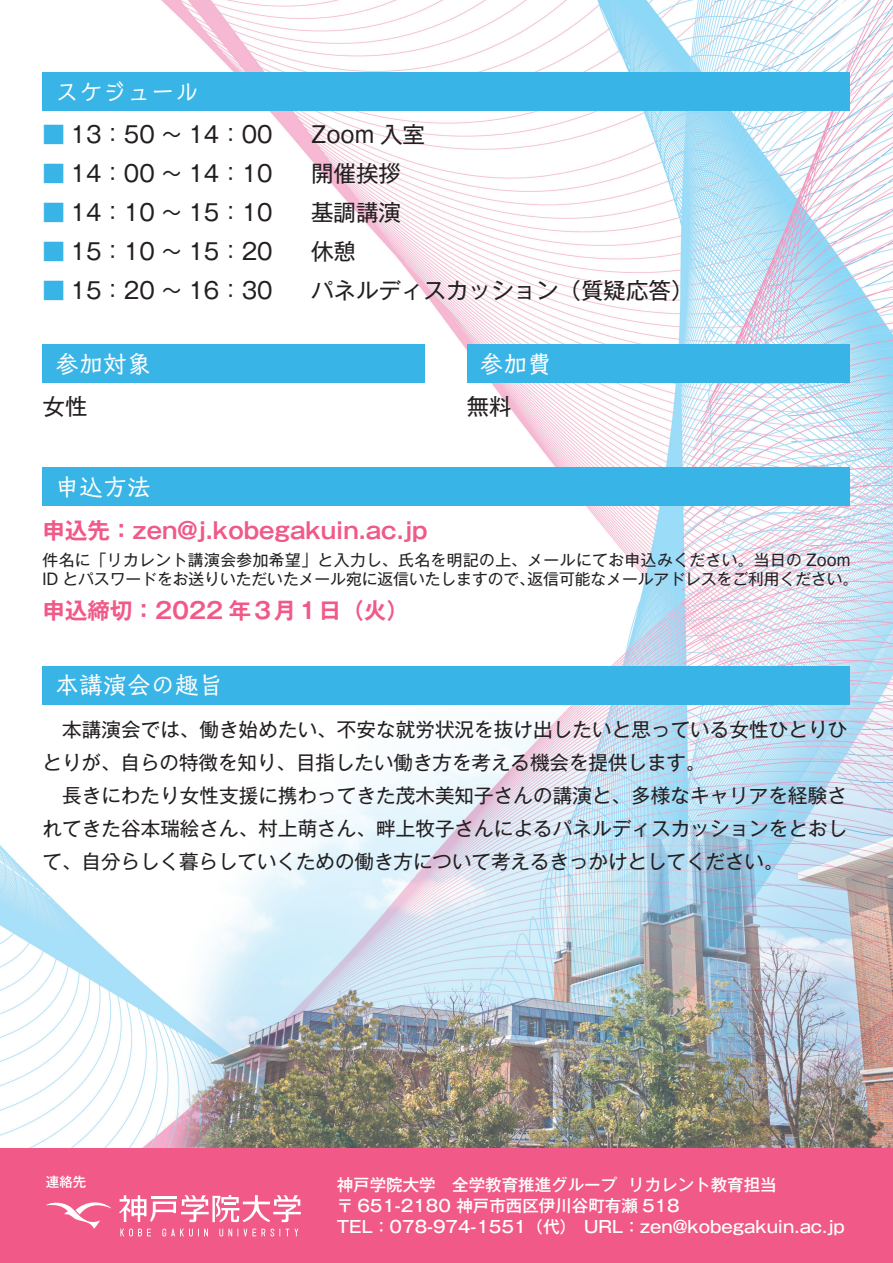
<style>
.page{position:relative;width:893px;height:1263px;background:#fff}
.page>*{position:absolute;margin:0;border:0;box-sizing:border-box;transform-origin:0 0}
.t1{font:24px "Talking Std";color:#fff}
.t2{font:22.5px "Gothic MB101 Pro";color:#231f20}
.t3{font:700 22.5px "Gothic MB101 Pro De";color:#f05988}
.t4{font:19.5px/33px "Gothic MB101 Pro";letter-spacing:.005em;color:#231f20}
.t5{font:500 16.5px/21px "Gothic MB101 Pro";color:#fff}
.t6{font:15.75px/19.5px "Gothic MB101 Pro";letter-spacing:.03em;color:#231f20}
.t7{font:15.75px "Gothic MB101 Pro";color:#231f20}
.t8{font:500 13.5px "Gothic MB101 Pro";color:#fff}
.s1{color:#39b4e7}
</style>
<div class="page">
<img style="left:0;top:0;width:893px;height:1148px">
<div style="left:0;top:1148px;width:893px;height:115px;background:#f05988"></div>
<svg style="left:120px;top:1228px;width:31px;height:8px"></svg>
<svg style="left:162px;top:1228px;width:46px;height:8px"></svg>
<svg style="left:219px;top:1228px;width:79px;height:8px"></svg>
<svg style="left:46px;top:1202px;width:65px;height:27px"></svg>
<svg style="left:119px;top:1195px;width:182px;height:27px"></svg>
<div style="left:467px;top:344px;width:382px;height:39px;background:#39b4e7"></div>
<div style="left:43px;top:666px;width:807px;height:38px;background:#39b4e7"></div>
<div style="left:43px;top:72px;width:807px;height:39px;background:#39b4e7"></div>
<div style="left:43px;top:344px;width:382px;height:39px;background:#39b4e7"></div>
<div style="left:43px;top:468px;width:807px;height:38px;background:#39b4e7"></div>
<p class="t1" style="left:55px;top:73px;width:146px">スケジュール</p>
<p class="t2" style="left:43px;top:116px;width:232px"><span class="s1">■</span> 13：50～ 14：00</p>
<p class="t2" style="left:311px;top:116px;width:115px">Zoom 入室</p>
<p class="t2" style="left:43px;top:155px;width:232px"><span class="s1">■</span> 14：00～ 14：10</p>
<p class="t2" style="left:311px;top:155px;width:92px">開催挨拶</p>
<p class="t2" style="left:43px;top:194px;width:232px"><span class="s1">■</span> 14：10～ 15：10</p>
<p class="t2" style="left:311px;top:194px;width:92px">基調講演</p>
<p class="t2" style="left:43px;top:233px;width:232px"><span class="s1">■</span> 15：10～ 15：20</p>
<p class="t2" style="left:311px;top:233px;width:46px">休憩</p>
<p class="t2" style="left:43px;top:272px;width:232px"><span class="s1">■</span> 15：20～ 16：30</p>
<p class="t2" style="left:311px;top:272px;width:384px">パネルディスカッション（質疑応答(</p>
<p class="t1" style="left:55px;top:345px;width:98px">参加対象</p>
<p class="t1" style="left:479px;top:345px;width:73px">参加費</p>
<p class="t2" style="left:43px;top:388px;width:46px">女性</p>
<p class="t2" style="left:467px;top:388px;width:46px">無料</p>
<p class="t1" style="left:55px;top:469px;width:98px">申込方法</p>
<p class="t3" style="left:43px;top:511px;width:386px">申込先：zen@ .j kobegakuin.ac.jp</p>
<p class="t6" style="left:528px;top:548px;width:332px;text-indent:-485px">件名に「リカレント講演会参加希望」と入力し、氏名を明記の上、メールにてお申込みください。当日の Zoom返信可能なメールアドレスをご利用ください。</p>
<p class="t7" style="left:43px;top:566px;width:494px">ID とパスワードをお送りいただいたメール宛に返信いたしますので、</p>
<p class="t3" style="left:43px;top:592px;width:368px">申込締切：2022 年３月１日（火(</p>
<p class="t1" style="left:55px;top:667px;width:170px">本講演会の趣旨</p>
<p class="t4" style="left:43px;top:711px;width:806px">　本講演会では、働き始めたい、不安な就労状況を抜け出したいと思っている女性ひとりひとりが、自らの特徴を知り、目指したい働き方を考える機会を提供します。<br>　長きにわたり女性支援に携わってきた茂木美知子さんの講演と、多様なキャリアを経験されてきた谷本瑞絵さん、村上萌さん、畔上牧子さんによるパネルディスカッションをとおして、自分らしく暮らしていくための働き方について考えるきっかけとしてください。</p>
<p class="t8" style="left:46px;top:1170px;width:42px">連絡先</p>
<p class="t5" style="left:337px;top:1172px;width:510px">神戸学院大学　全学教育推進グループ<br>〒 651-2180 神戸市西区伊川谷町有瀬 518<br>TEL：078-974-1551（代）　URL：zen@kobegakuin.ac.jp</p>
<p class="t5" style="left:628px;top:1172px;width:150px">リカレント教育担当</p>
</div>
